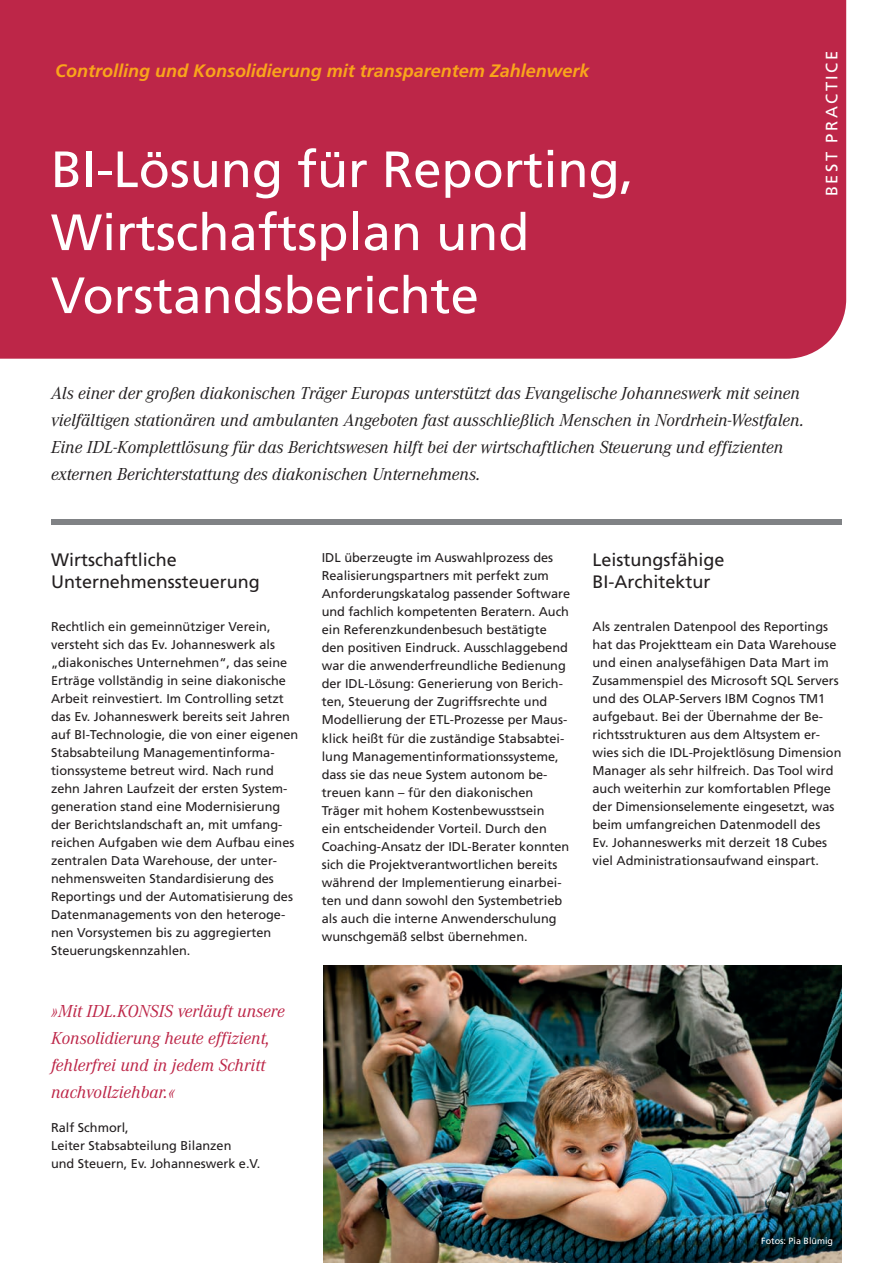
<style>
.page{position:relative;width:893px;height:1263px;background:#fff}
.page>*{position:absolute;margin:0;border:0;box-sizing:border-box;transform-origin:0 0}
.t1{font:51px/63px "Frutiger";color:#fff}
.t2{font:italic 18px/27px "Corporate A";color:#231f20}
.t3{font:italic 18px/27px "Corporate A";color:#bd2648}
.t4{font:18px/21.8px "Frutiger";color:#231f20}
.t5{font:italic 700 18px "Frutiger";color:#f9a51b}
.t6{font:16.5px "Frutiger";letter-spacing:.15em;color:#fff}
.t7{font:12.75px/18px "Frutiger";color:#231f20}
.t8{font:9px "Frutiger";color:#fff}
</style>
<div class="page">
<img style="left:323px;top:965px;width:519px;height:298px">
<div style="left:51px;top:519px;width:791px;height:6px;background:#808285"></div>
<div style="left:0;top:0;width:846px;height:359px;background:#bd2648"></div>
<h2 class="t5" style="left:55px;top:64px;width:536px">Controlling und Konsolidierung mit transparentem Zahlenwerk</h2>
<p class="t6" style="left:825px;top:196px;width:147px;rotate:-90deg">BEST PRACTICE</p>
<h1 class="t1" style="left:51px;top:142px;width:584px">BI-Lösung für Reporting,<br>Wirtschaftsplan und<br>Vorstandsberichte</h1>
<p class="t2" style="left:51px;top:379px;width:755px">Als einer der großen diakonischen Träger Europas unterstützt das Evangelische Johanneswerk mit seinen vielfältigen stationären und ambulanten Angeboten fast ausschließlich Menschen in Nordrhein-Westfalen.<br>Eine IDL-Komplettlösung für das Berichtswesen hilft bei der wirtschaftlichen Steuerung und effizienten externen Berichterstattung des diakonischen Unternehmens.</p>
<h2 class="t4" style="left:51px;top:551px;width:210px">Wirtschaftliche<br>Unternehmenssteuerung</h2>
<p class="t7" style="left:51px;top:618px;width:249px">Rechtlich ein gemeinnütziger Verein, versteht sich das Ev. Johanneswerk als „diakonisches Unternehmen“, das seine Erträge vollständig in seine diakonische Arbeit reinvestiert. Im Controlling setzt das Ev. Johanneswerk bereits seit Jahren auf BI-Technologie, die von einer eigenen Stabsabteilung Managementinforma&shy;tionssysteme betreut wird. Nach rund zehn Jahren Laufzeit der ersten System&shy;generation stand eine Modernisierung der Berichtslandschaft an, mit umfang&shy;reichen Aufgaben wie dem Aufbau eines zentralen Data Warehouse, der unter&shy;nehmensweiten Standardisierung des Reportings und der Automatisierung des Datenmanagements von den heteroge&shy;nen Vorsystemen bis zu aggregierten Steuerungskennzahlen.</p>
<h2 class="t3" style="left:51px;top:997px;width:235px">»Mit IDL.KONSIS verläuft unsere<br>Konsolidierung heute effizient, fehlerfrei und in jedem Schritt nachvollziehbar.«</h2>
<p class="t7" style="left:51px;top:1120px;width:211px">Ralf Schmorl,<br>Leiter Stabsabteilung Bilanzen<br>und Steuern, Ev. Johanneswerk e.V.</p>
<p class="t7" style="left:322px;top:550px;width:250px">IDL überzeugte im Auswahlprozess des Realisierungspartners mit perfekt zum Anforderungskatalog passender Software und fachlich kompetenten Beratern. Auch ein Referenzkundenbesuch bestätigte den positiven Eindruck. Ausschlaggebend war die anwenderfreundliche Bedienung der IDL-Lösung: Generierung von Berich&shy;ten, Steuerung der Zugriffsrechte und Modellierung der ETL-Prozesse per Maus&shy;klick heißt für die zuständige Stabsabtei&shy;lung Managementinformationssysteme, dass sie das neue System autonom be&shy;treuen kann – für den diakonischen Träger mit hohem Kostenbewusstsein<br>ein entscheidender Vorteil. Durch den Coaching-Ansatz der IDL-Berater konnten sich die Projektverantwortlichen bereits während der Implementierung einarbei&shy;ten und dann sowohl den Systembetrieb als auch die interne Anwenderschulung wunschgemäß selbst übernehmen.</p>
<h2 class="t4" style="left:592px;top:551px;width:133px">Leistungsfähige<br>BI-Architektur</h2>
<p class="t7" style="left:592px;top:618px;width:251px">Als zentralen Datenpool des Reportings hat das Projektteam ein Data Warehouse und einen analysefähigen Data Mart im Zusammenspiel des Microsoft SQL Servers und des OLAP-Servers IBM Cognos TM1 aufgebaut. Bei der Übernahme der Be&shy;richtsstrukturen aus dem Altsystem er&shy;wies sich die IDL-Projektlösung Dimension Manager als sehr hilfreich. Das Tool wird auch weiterhin zur komfortablen Pflege der Dimensionselemente eingesetzt, was beim umfangreichen Datenmodell des<br>Ev. Johanneswerks mit derzeit 18 Cubes viel Administrationsaufwand einspart.</p>
<p class="t8" style="left:761px;top:1237px;width:73px">Fotos: Pia Blümig</p>
</div>
